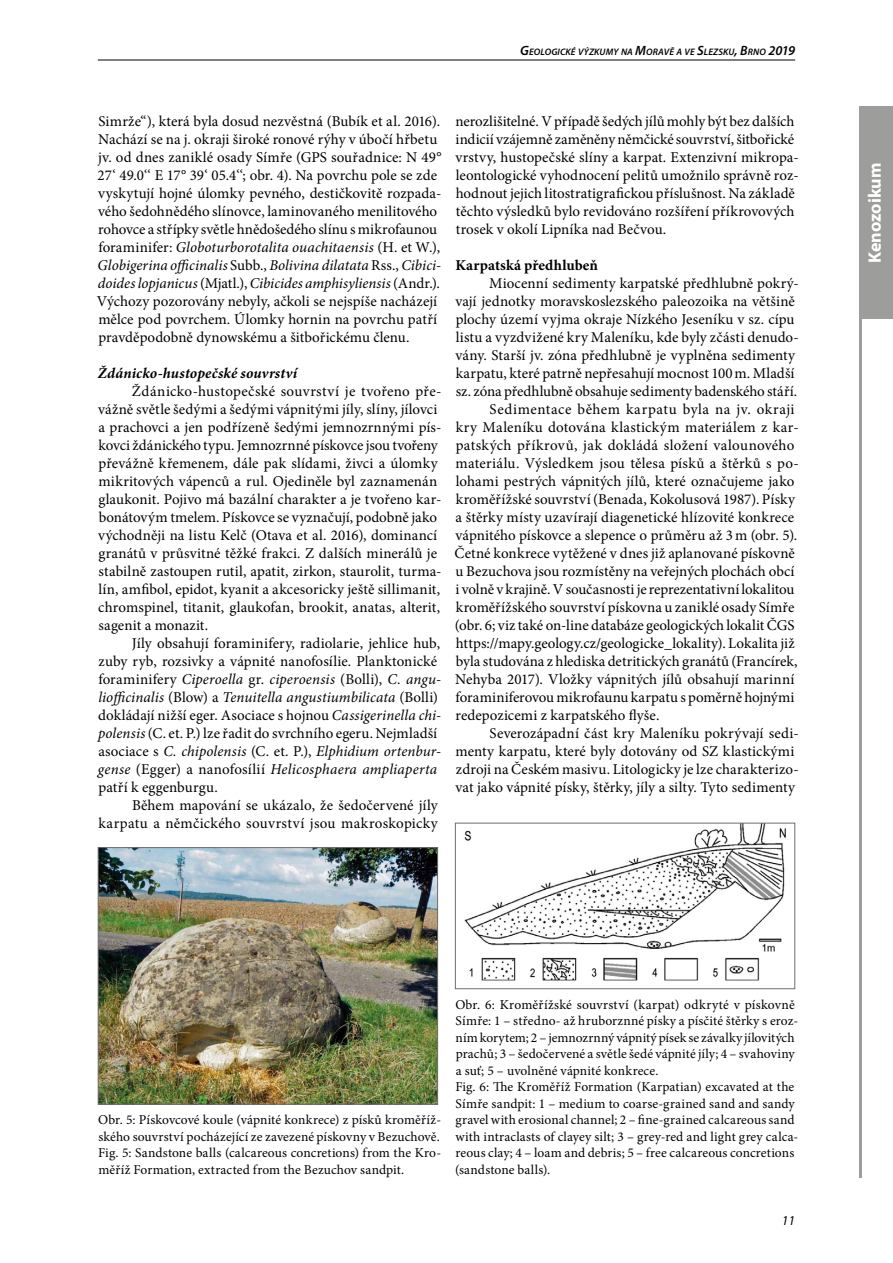
<style>
.page{position:relative;width:893px;height:1263px;background:#fff}
.page>*{position:absolute;margin:0;border:0;box-sizing:border-box;transform-origin:0 0}
.t1{font:700 18px "Myriad Pro";color:#fff}
.t2{font:15px/18px "Minion Pro";letter-spacing:.005em;color:#000}
.t3{font:15px "Minion Pro";letter-spacing:.035em;color:#000}
.t4{font:italic 700 15px "Minion Pro";letter-spacing:.01em;color:#000}
.t5{font:700 15px "Minion Pro";letter-spacing:.005em;color:#000}
.t6{font:13.5px/16.5px "Minion Pro";letter-spacing:.01em;color:#000;text-align:justify}
.t7{font:italic 13.5px "Myriad Pro";color:#000}
.t8{font:italic 600 9.45px "Myriad Pro";letter-spacing:.01em;color:#000}
.s1{font-size:13.5px}
.s2{font-style:italic}
</style>
<div class="page">
<hr style="left:859px;top:106px;width:3px;height:1072px;background:#9d9d9c">
<hr style="left:98px;top:60px;width:697px;height:1px;background:#000">
<img style="left:100px;top:849px;width:336px;height:254px">
<div style="left:98px;top:847px;width:340px;height:258px;border:1px solid #706f6f"></div>
<img style="left:464px;top:825px;width:322px;height:156px">
<div style="left:455px;top:823px;width:340px;height:166px;border:1px solid #706f6f"></div>
<div style="left:859px;top:106px;width:34px;height:213px;background:#9d9d9c"></div>
<p class="t8" style="left:520px;top:46px;width:276px"><span class="s1">G</span>EOLOGICKÉ VÝZKUMY NA <span class="s1">M</span>ORAVĚ A VE <span class="s1">S</span>LEZSKU<span class="s1">, B</span>RNO <span class="s1">2019</span></p>
<p class="t2" style="left:97px;top:112px;width:346px">Simrže“), která byla dosud nezvěstná (Bubík et al. 2016).<br>Nachází se na j. okraji široké ronové rýhy v úbočí hřbetu jv. od dnes zaniklé osady Símře (GPS souřadnice: N 49° 27‘ 49.0‘‘ E 17° 39‘ 05.4‘‘; obr. 4). Na povrchu pole se zde vyskytují hojné úlomky pevného, destičkovitě rozpada&shy;vého šedohnědého slínovce, laminovaného menilitového rohovce a střípky světle hnědošedého slínu s mikrofaunou foraminifer: <span class="s2">Globoturborotalita ouachitaensis</span> (H. et W.), <span class="s2">Globigerina officinalis</span> Subb., <span class="s2">Bolivina dilatata</span> Rss., <span class="s2">Cibici&shy;doides lopjanicus</span> (Mjatl.), <span class="s2">Cibicides amphisyliensis</span> (Andr.).<br>Výchozy pozorovány nebyly, ačkoli se nejspíše nacházejí mělce pod povrchem. Úlomky hornin na povrchu patří pravděpodobně dynowskému a šitbořickému členu.</p>
<p class="t4" style="left:98px;top:363px;width:201px">Ždánicko-hustopečské souvrství</p>
<p class="t2" style="left:98px;top:382px;width:345px;text-indent:34px">Ždánicko-hustopečské souvrství je tvořeno pře&shy;vážně světle šedými a šedými vápnitými jíly, slíny, jílovci a prachovci a jen podřízeně šedými jemnozrnnými pís&shy;kovci ždánického typu. Jemnozrnné pískovce jsou tvořeny převážně křemenem, dále pak slídami, živci a úlomky mikritových vápenců a rul. Ojediněle byl zaznamenán glaukonit. Pojivo má bazální charakter a je tvořeno kar&shy;bonátovým tmelem. Pískovce se vyznačují, podobně jako východněji na listu Kelč (Otava et al. 2016), dominancí granátů v průsvitné těžké frakci. Z dalších minerálů je stabilně zastoupen rutil, apatit, zirkon, staurolit, turma&shy;lín, amfibol, epidot, kyanit a akcesoricky ještě sillimanit, chromspinel, titanit, glaukofan, brookit, anatas, alterit, sagenit a monazit.</p>
<p class="t2" style="left:98px;top:634px;width:345px;text-indent:34px">Jíly obsahují foraminifery, radiolarie, jehlice hub, zuby ryb, rozsivky a vápnité nanofosílie. Planktonické foraminifery <span class="s2">Ciperoella</span> gr. <span class="s2">ciperoensis</span> (Bolli), <span class="s2">C. angu&shy;liofficinalis</span> (Blow) a <span class="s2">Tenuitella angustiumbilicata</span> (Bolli) dokládají nižší eger. Asociace s hojnou <span class="s2">Cassigerinella chi&shy;polensis</span> (C. et. P.) lze řadit do svrchního egeru. Nejmladší asociace s <span class="s2">C. chipolensis</span> (C. et. P.), <span class="s2">Elphidium ortenbur&shy;gense</span> (Egger) a nanofosílií <span class="s2">Helicosphaera ampliaperta </span>patří k eggenburgu.</p>
<p class="t2" style="left:99px;top:796px;width:341px;text-align:right">Během mapování se ukázalo, že šedočervené jíly karpatu a němčického souvrství jsou makroskopicky</p>
<p class="t2" style="left:455px;top:112px;width:345px">nerozlišitelné. V případě šedých jílů mohly být bez dalších indicií vzájemně zaměněny němčické souvrství, šitbořické vrstvy, hustopečské slíny a karpat. Extenzivní mikropa&shy;leontologické vyhodnocení pelitů umožnilo správně roz&shy;hodnout jejich litostratigrafickou příslušnost. Na základě těchto výsledků bylo revidováno rozšíření příkrovových trosek v okolí Lipníka nad Bečvou.</p>
<p class="t5" style="left:455px;top:255px;width:144px">Karpatská předhlubeň</p>
<p class="t2" style="left:489px;top:274px;width:311px">Miocenní sedimenty karpatské předhlubně pokrý-</p>
<p class="t2" style="left:455px;top:292px;width:341px">vají jednotky moravskoslezského paleozoika na většině</p>
<p class="t2" style="left:456px;top:310px;width:340px">plochy území vyjma okraje Nízkého Jeseníku v sz. cípu</p>
<p class="t2" style="left:456px;top:328px;width:344px">listu a vyzdvižené kry Maleníku, kde byly zčásti denudo-</p>
<p class="t2" style="left:455px;top:346px;width:341px">vány. Starší jv. zóna předhlubně je vyplněna sedimenty</p>
<p class="t2" style="left:456px;top:364px;width:340px">karpatu, které patrně nepřesahují mocnost 100m. Mladší</p>
<p class="t2" style="left:456px;top:382px;width:343px">sz. zóna předhlubně obsahuje sedimenty badenského stáří.</p>
<p class="t3" style="left:490px;top:399px;width:306px">Sedimentace během karpatu byla na jv. okraji</p>
<p class="t2" style="left:456px;top:418px;width:344px">kry Maleníku dotována klastickým materiálem z kar-</p>
<p class="t2" style="left:456px;top:436px;width:340px">patských příkrovů, jak dokládá složení valounového</p>
<p class="t2" style="left:456px;top:454px;width:345px">materiálu. Výsledkem jsou tělesa písků a štěrků s po-</p>
<p class="t2" style="left:456px;top:472px;width:340px">lohami pestrých vápnitých jílů, které označujeme jako</p>
<p class="t2" style="left:456px;top:490px;width:341px">kroměřížské souvrství (Benada, Kokolusová 1987). Písky</p>
<p class="t2" style="left:456px;top:508px;width:340px">a štěrky místy uzavírají diagenetické hlízovité konkrece</p>
<p class="t2" style="left:455px;top:526px;width:343px">vápnitého pískovce a slepence o průměru až 3m (obr. 5).</p>
<p class="t2" style="left:454px;top:544px;width:342px">Četné konkrece vytěžené v dnes již aplanované pískovně</p>
<p class="t2" style="left:456px;top:562px;width:340px">u Bezuchova jsou rozmístěny na veřejných plochách obcí</p>
<p class="t2" style="left:456px;top:580px;width:340px">i volně v krajině. V současnosti je reprezentativní lokalitou</p>
<p class="t2" style="left:456px;top:598px;width:340px">kroměřížského souvrství pískovna u zaniklé osady Símře</p>
<p class="t2" style="left:455px;top:616px;width:341px">(obr. 6; viz také on-line databáze geologických lokalit ČGS</p>
<p class="t2" style="left:456px;top:634px;width:340px">https://mapy.geology.cz/geologicke_lokality). Lokalita již</p>
<p class="t2" style="left:456px;top:652px;width:343px">byla studována z hlediska detritických granátů (Francírek,</p>
<p class="t2" style="left:455px;top:670px;width:341px">Nehyba 2017). Vložky vápnitých jílů obsahují marinní</p>
<p class="t2" style="left:456px;top:688px;width:340px">foraminiferovou mikrofaunu karpatu s poměrně hojnými</p>
<p class="t2" style="left:456px;top:706px;width:206px">redepozicemi z karpatského flyše.</p>
<p class="t2" style="left:490px;top:724px;width:311px">Severozápadní část kry Maleníku pokrývají sedi-</p>
<p class="t2" style="left:456px;top:742px;width:340px">menty karpatu, které byly dotovány od SZ klastickými</p>
<p class="t2" style="left:456px;top:760px;width:344px">zdroji na Českém masivu. Litologicky je lze charakterizo-</p>
<p class="t2" style="left:455px;top:778px;width:341px">vat jako vápnité písky, štěrky, jíly a silty. Tyto sedimenty</p>
<p class="t6" style="left:98px;top:1112px;width:344px">Obr. 5: Pískovcové koule (vápnité konkrece) z písků kroměříž&shy;ského souvrství pocházející ze zavezené pískovny v Bezuchově.<br>Fig. 5: Sandstone balls (calcareous concretions) from the Kro&shy;měříž Formation, extracted from the Bezuchov sandpit.</p>
<p class="t6" style="left:455px;top:996px;width:345px;text-align:left">Obr. 6: Kroměřížské souvrství (karpat) odkryté v pískovně Símře: 1 – středno- až hruborznné písky a písčité štěrky s eroz&shy;ním korytem; 2 – jemnozrnný vápnitý písek se závalky jílovitých prachů; 3 – šedočervené a světle šedé vápnité jíly; 4 – svahoviny a suť; 5 – uvolněné vápnité konkrece.<br>Fig. 6: The Kroměříž Formation (Karpatian) excavated at the Símře sandpit: 1 – medium to coarse-grained sand and sandy gravel with erosional channel; 2 – fine-grained calcareous sand with intraclasts of clayey silt; 3 – grey-red and light grey calca&shy;reous clay; 4 – loam and debris; 5 – free calcareous concretions (sandstone balls).</p>
<p class="t7" style="left:782px;top:1212px;width:15px">11</p>
<p class="t1" style="left:863px;top:263px;width:102px;rotate:-90deg">Kenozoikum</p>
</div>
